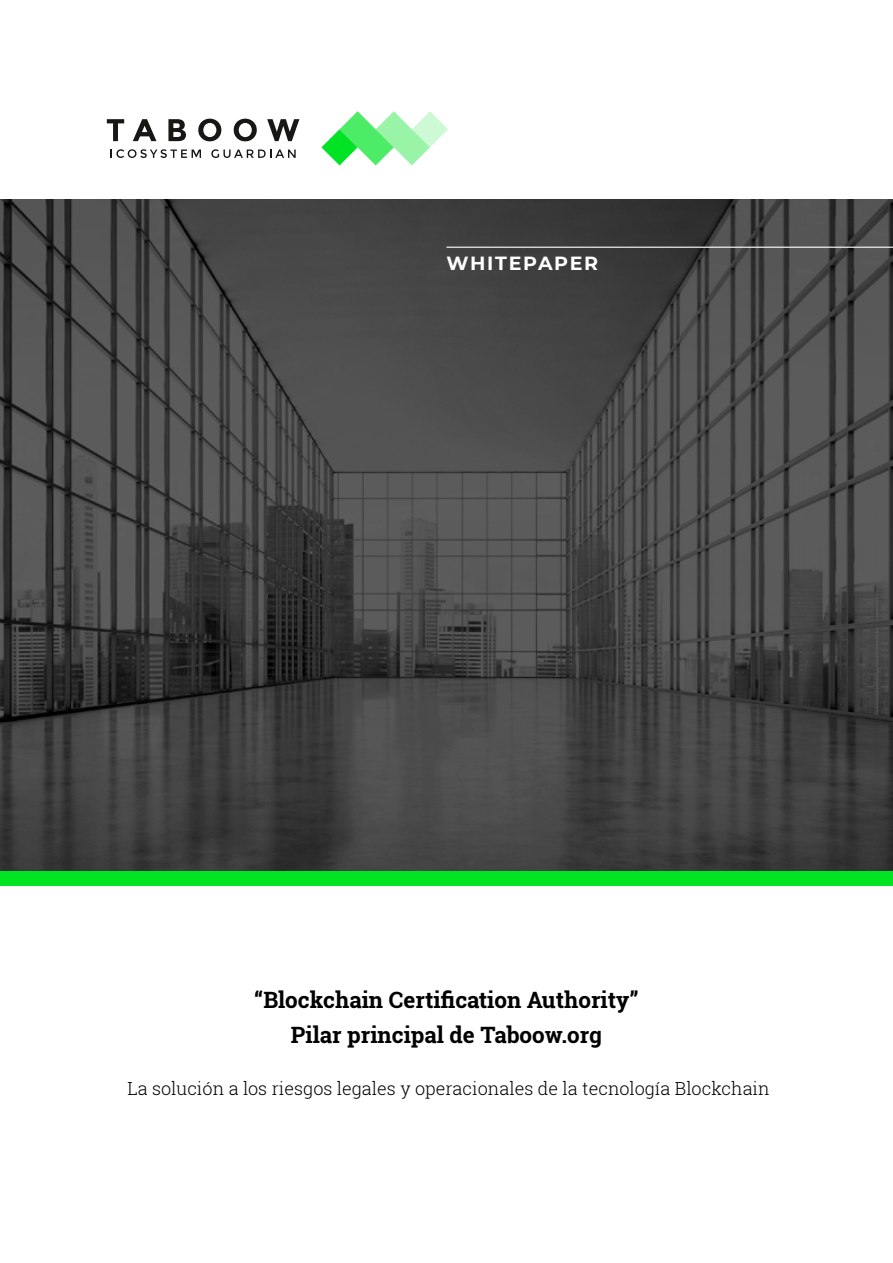
<style>
.page{position:relative;width:893px;height:1263px;background:#fff}
.page>*{position:absolute;margin:0;border:0;box-sizing:border-box;transform-origin:0 0}
.t1{font:700 22.5px/35.2px "Roboto Slab";color:#000;text-align:center}
.t2{font:700 19.05px "Montserrat";letter-spacing:.09em;color:#fff}
.t3{font:300 18px "Roboto Slab";color:#000}
</style>
<div class="page">
<img style="left:0;top:200px;width:893px;height:671px">
<div style="left:0;top:871px;width:893px;height:15px;background:#00e422"></div>
<svg style="left:321px;top:111px;width:127px;height:54px"></svg>
<svg style="left:111px;top:149px;width:90px;height:9px"></svg>
<svg style="left:211px;top:149px;width:85px;height:9px"></svg>
<svg style="left:107px;top:119px;width:17px;height:22px"></svg>
<svg style="left:133px;top:119px;width:23px;height:22px"></svg>
<svg style="left:168px;top:119px;width:18px;height:22px"></svg>
<svg style="left:198px;top:119px;width:23px;height:22px"></svg>
<svg style="left:234px;top:119px;width:23px;height:22px"></svg>
<svg style="left:267px;top:119px;width:32px;height:22px"></svg>
<hr style="left:446px;top:247px;width:447px;height:1px;background:#fff">
<p class="t2" style="left:447px;top:250px;width:153px">WHITEPAPER</p>
<p class="t1" style="left:254px;top:982px;width:386px">“Blockchain Certification Authority”<br>Pilar principal de Taboow.org</p>
<p class="t3" style="left:128px;top:1076px;width:644px">La solución a los riesgos legales y operacionales de la tecnología Blockchain</p>
</div>
